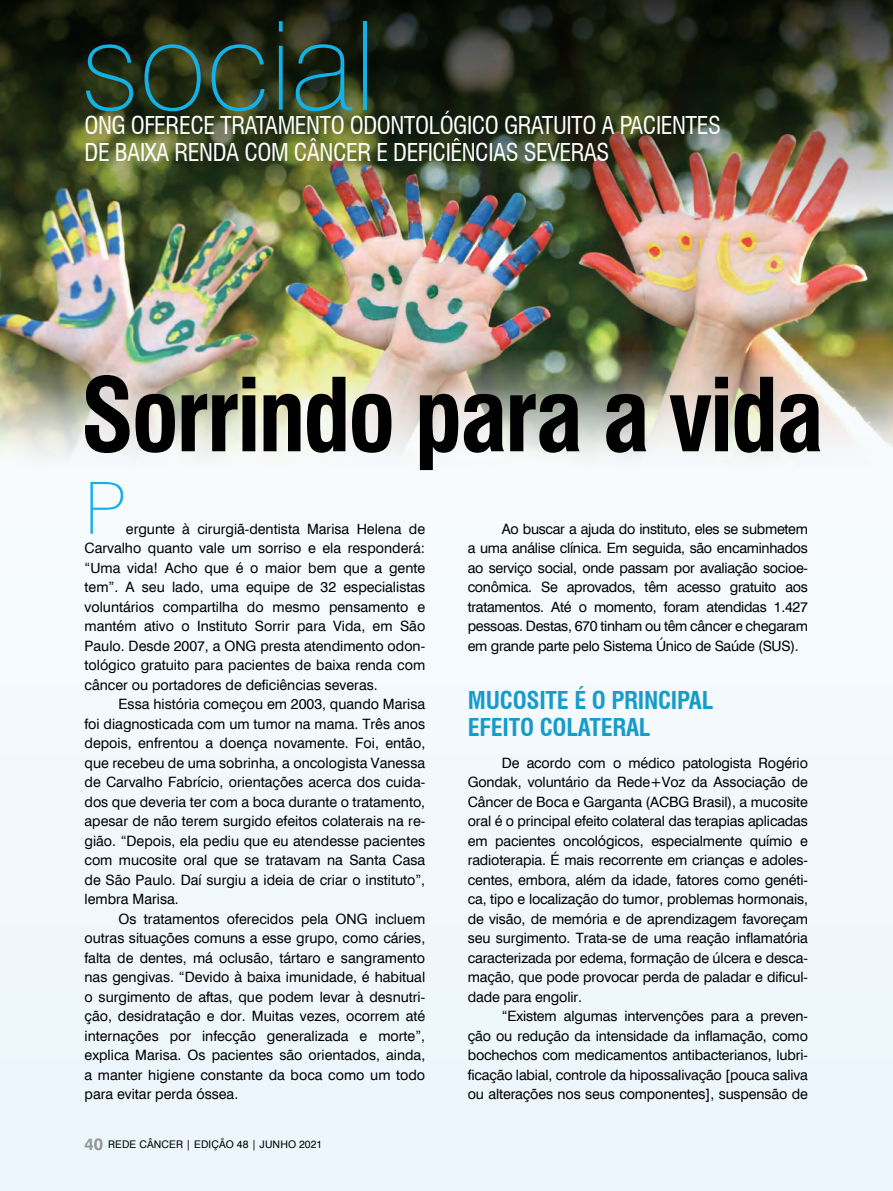
<style>
.page{position:relative;width:893px;height:1191px;background:#fff}
.page>*{position:absolute;margin:0;border:0;box-sizing:border-box;transform-origin:0 0}
.t1{font:100 123px "Swiss 721 BT";color:#14b1e7}
.t2{font:700 condensed 99px "Swiss 721 BT";letter-spacing:-.03em;color:#000}
.t3{font:100 72px "Swiss 721 BT";color:#14b1e7}
.t4{font:condensed 24px/27px "Swiss 721 BT";letter-spacing:-.02em;color:#fff}
.t5{font:700 condensed 24px/27px "Swiss 721 BT";letter-spacing:-.01em;color:#169bca}
.t6{font:14.25px/19.5px "Swiss 721 BT";letter-spacing:-.005em;color:#000;text-align:justify}
.t7{font:10.5px "Swiss 721 BT";letter-spacing:.015em;color:#000}
.s1{font-weight:700;font-size:16.5px;color:#939598}
</style>
<div class="page">
<img style="left:0;top:0;width:893px;height:1191px">
<h1 class="t1" style="left:80px;top:-9px;width:297px">social</h1>
<h3 class="t4" style="left:85px;top:112px;width:638px">ONG OFERECE TRATAMENTO ODONTOLÓGICO GRATUITO A PACIENTES<br>DE BAIXA RENDA COM CÂNCER E DEFICIÊNCIAS SEVERAS</h3>
<h2 class="t2" style="left:80px;top:356px;width:745px">Sorrindo para a vida</h2>
<h3 class="t3" style="left:85px;top:464px;width:43px">P</h3>
<p class="t6" style="left:85px;top:519px;width:342px;text-indent:41px">ergunte à cirurgiã-dentista Marisa Helena de Carvalho quanto vale um sorriso e ela responderá: “Uma vida! Acho que é o maior bem que a gente tem”. A seu lado, uma equipe de 32 especialistas voluntários compartilha do mesmo pensamento e mantém ativo o Instituto Sorrir para Vida, em São Paulo. Desde 2007, a ONG presta atendimento odon&shy;tológico gratuito para pacientes de baixa renda com câncer ou portadores de deficiências severas.</p>
<p class="t6" style="left:85px;top:694px;width:342px;text-indent:34px">Essa história começou em 2003, quando Marisa foi diagnosticada com um tumor na mama. Três anos depois, enfrentou a doença novamente. Foi, então, que recebeu de uma sobrinha, a oncologista Vanessa de Carvalho Fabrício, orientações acerca dos cuida&shy;dos que deveria ter com a boca durante o tratamento, apesar de não terem surgido efeitos colaterais na re&shy;gião. “Depois, ela pediu que eu atendesse pacientes com mucosite oral que se tratavam na Santa Casa de São Paulo. Daí surgiu a ideia de criar o instituto”, lembra Marisa.</p>
<p class="t6" style="left:85px;top:908px;width:342px;text-indent:34px">Os tratamentos oferecidos pela ONG incluem outras situações comuns a esse grupo, como cáries, falta de dentes, má oclusão, tártaro e sangramento nas gengivas. “Devido à baixa imunidade, é habitual o surgimento de aftas, que podem levar à desnutri&shy;ção, desidratação e dor. Muitas vezes, ocorrem até internações por infecção generalizada e morte”, explica Marisa. Os pacientes são orientados, ainda, a manter higiene constante da boca como um todo para evitar perda óssea.</p>
<p class="t7" style="left:85px;top:1138px;width:239px"><span class="s1">40</span> REDE CÂNCER | EDIÇÃO 48 | JUNHO 2021</p>
<p class="t6" style="left:468px;top:519px;width:342px;text-indent:34px">Ao buscar a ajuda do instituto, eles se submetem a uma análise clínica. Em seguida, são encaminhados ao serviço social, onde passam por avaliação socioe&shy;conômica. Se aprovados, têm acesso gratuito aos tratamentos. Até o momento, foram atendidas 1.427 pessoas. Destas, 670 tinham ou têm câncer e chegaram em grande parte pelo Sistema Único de Saúde (SUS).</p>
<h3 class="t5" style="left:468px;top:687px;width:247px">MUCOSITE É O PRINCIPAL<br>EFEITO COLATERAL</h3>
<p class="t6" style="left:468px;top:753px;width:342px;text-indent:34px">De acordo com o médico patologista Rogério Gondak, voluntário da Rede+Voz da Associação de Câncer de Boca e Garganta (ACBG Brasil), a mucosite oral é o principal efeito colateral das terapias aplicadas em pacientes oncológicos, especialmente químio e radioterapia. É mais recorrente em crianças e adoles&shy;centes, embora, além da idade, fatores como genéti&shy;ca, tipo e localização do tumor, problemas hormonais, de visão, de memória e de aprendizagem favoreçam seu surgimento. Trata-se de uma reação inflamatória caracterizada por edema, formação de úlcera e desca&shy;mação, que pode provocar perda de paladar e dificul&shy;dade para engolir.</p>
<p class="t6" style="left:468px;top:1006px;width:342px;text-indent:34px">“Existem algumas intervenções para a preven&shy;ção ou redução da intensidade da inflamação, como bochechos com medicamentos antibacterianos, lubri&shy;ficação labial, controle da hipossalivação [pouca saliva ou alterações nos seus componentes], suspensão de</p>
</div>
